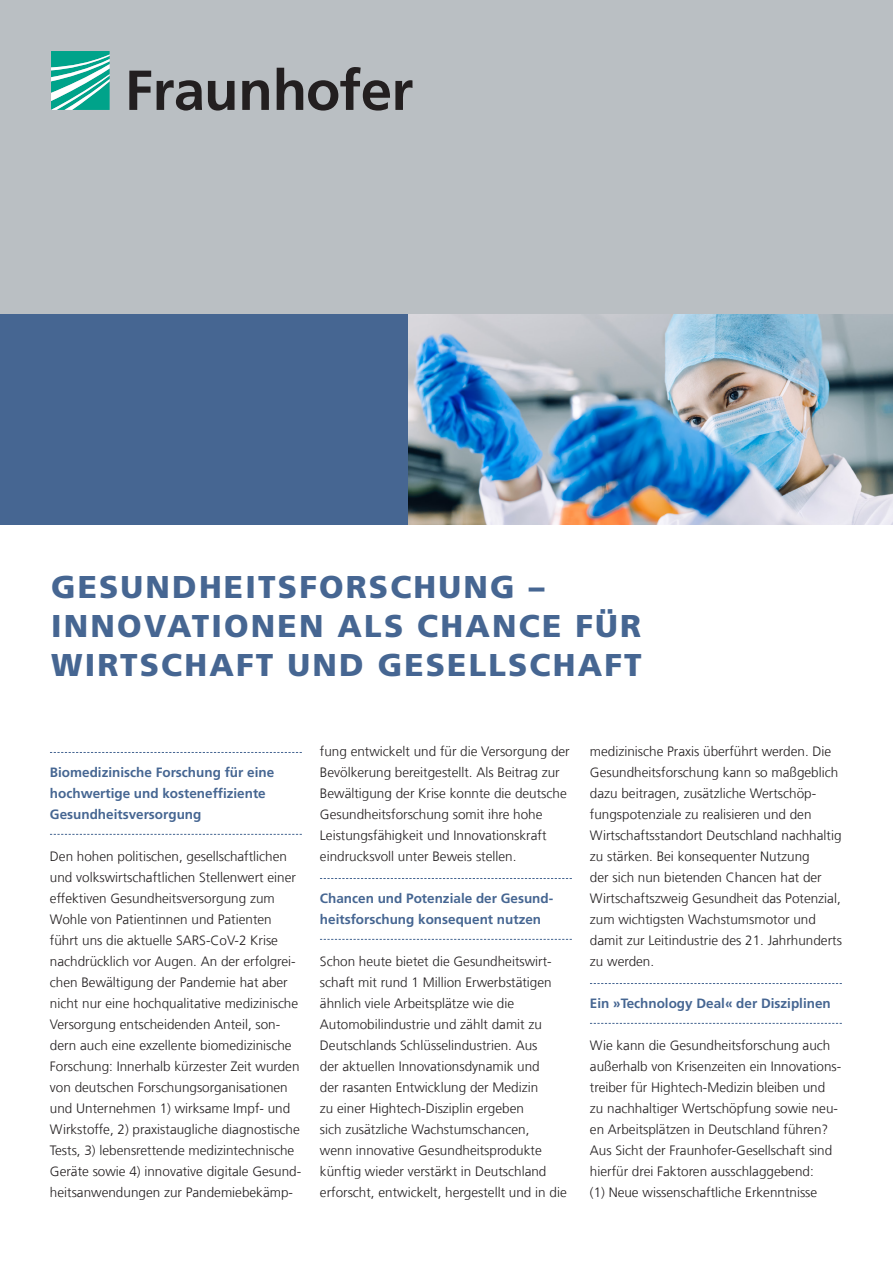
<style>
.page{position:relative;width:893px;height:1263px;background:#fff}
.page>*{position:absolute;margin:0;border:0;box-sizing:border-box;transform-origin:0 0}
._00_Titel{font:900 31.5px/39px "Frutiger LT Com";letter-spacing:.07em;color:#466692}
._06_Fließtext{font:300 13.5px/21px "Frutiger LT Com";color:#231f20}
._11_Zwischenüberschr{font:700 13.5px/21px "Frutiger LT Com";color:#466692}
</style>
<div class="page">
<div style="left:0;top:0;width:893px;height:315px;background:#babfc3"></div>
<svg style="left:51px;top:51px;width:59px;height:59px;background:#4bbcab"></svg>
<svg style="left:129px;top:67px;width:283px;height:44px"></svg>
<div style="left:0;top:315px;width:893px;height:210px;background:#466692"></div>
<img style="left:408px;top:315px;width:485px;height:210px">
<svg style="left:50px;top:752px;width:252px;height:1px"></svg>
<svg style="left:50px;top:834px;width:252px;height:1px"></svg>
<svg style="left:320px;top:878px;width:252px;height:1px"></svg>
<svg style="left:320px;top:939px;width:252px;height:1px"></svg>
<svg style="left:590px;top:983px;width:252px;height:1px"></svg>
<svg style="left:590px;top:1023px;width:252px;height:1px"></svg>
<p class="_00_Titel" style="left:51px;top:567px;width:592px">GESUNDHEITSFORSCHUNG –<br>INNOVATIONEN ALS CHANCE FÜR<br>WIRTSCHAFT UND GESELLSCHAFT</p>
<p class="_11_Zwischenüberschr" style="left:50px;top:762px;width:226px">Biomedizinische Forschung für eine hochwertige und kosteneffiziente<br>Gesundheitsversorgung</p>
<p class="_06_Fließtext" style="left:50px;top:846px;width:253px">Den hohen politischen, gesellschaftlichen und volkswirtschaftlichen Stellenwert einer effektiven Gesundheitsversorgung zum Wohle von Patientinnen und Patienten führt uns die aktuelle SARS-CoV-2 Krise nachdrücklich vor Augen. An der erfolgrei&shy;chen Bewältigung der Pandemie hat aber nicht nur eine hochqualitative medizinische Versorgung entscheidenden Anteil, son&shy;dern auch eine exzellente biomedizinische Forschung: Innerhalb kürzester Zeit wurden von deutschen Forschungsorganisationen und Unternehmen 1) wirksame Impf- und Wirkstoffe, 2) praxistaugliche diagnostische Tests, 3) lebensrettende medizintechnische Geräte sowie 4) innovative digitale Gesund&shy;heitsanwendungen zur Pandemiebekämp-</p>
<p class="_06_Fließtext" style="left:320px;top:741px;width:251px">fung entwickelt und für die Versorgung der Bevölkerung bereitgestellt. Als Beitrag zur Bewältigung der Krise konnte die deutsche Gesundheitsforschung somit ihre hohe Leistungsfähigkeit und Innovationskraft eindrucksvoll unter Beweis stellen.</p>
<p class="_11_Zwischenüberschr" style="left:320px;top:888px;width:235px">Chancen und Potenziale der Gesund&shy;heitsforschung konsequent nutzen</p>
<p class="_06_Fließtext" style="left:320px;top:951px;width:248px">Schon heute bietet die Gesundheitswirt&shy;schaft mit rund 1 Million Erwerbstätigen ähnlich viele Arbeitsplätze wie die Automobilindustrie und zählt damit zu Deutschlands Schlüsselindustrien. Aus<br>der aktuellen Innovationsdynamik und<br>der rasanten Entwicklung der Medizin<br>zu einer Hightech-Disziplin ergeben<br>sich zusätzliche Wachstumschancen,<br>wenn innovative Gesundheitsprodukte künftig wieder verstärkt in Deutschland erforscht, entwickelt, hergestellt und in die</p>
<p class="_06_Fließtext" style="left:590px;top:741px;width:253px">medizinische Praxis überführt werden. Die Gesundheitsforschung kann so maßgeblich dazu beitragen, zusätzliche Wertschöp&shy;fungspotenziale zu realisieren und den Wirtschaftsstandort Deutschland nachhaltig zu stärken. Bei konsequenter Nutzung<br>der sich nun bietenden Chancen hat der Wirtschaftszweig Gesundheit das Potenzial, zum wichtigsten Wachstumsmotor und damit zur Leitindustrie des 21. Jahrhunderts zu werden.</p>
<p class="_11_Zwischenüberschr" style="left:590px;top:993px;width:242px">Ein »Technology Deal« der Disziplinen</p>
<p class="_06_Fließtext" style="left:590px;top:1035px;width:253px">Wie kann die Gesundheitsforschung auch außerhalb von Krisenzeiten ein Innovations&shy;treiber für Hightech-Medizin bleiben und zu nachhaltiger Wertschöpfung sowie neu&shy;en Arbeitsplätzen in Deutschland führen?<br>Aus Sicht der Fraunhofer-Gesellschaft sind hierfür drei Faktoren ausschlaggebend:<br>(1) Neue wissenschaftliche Erkenntnisse</p>
</div>
